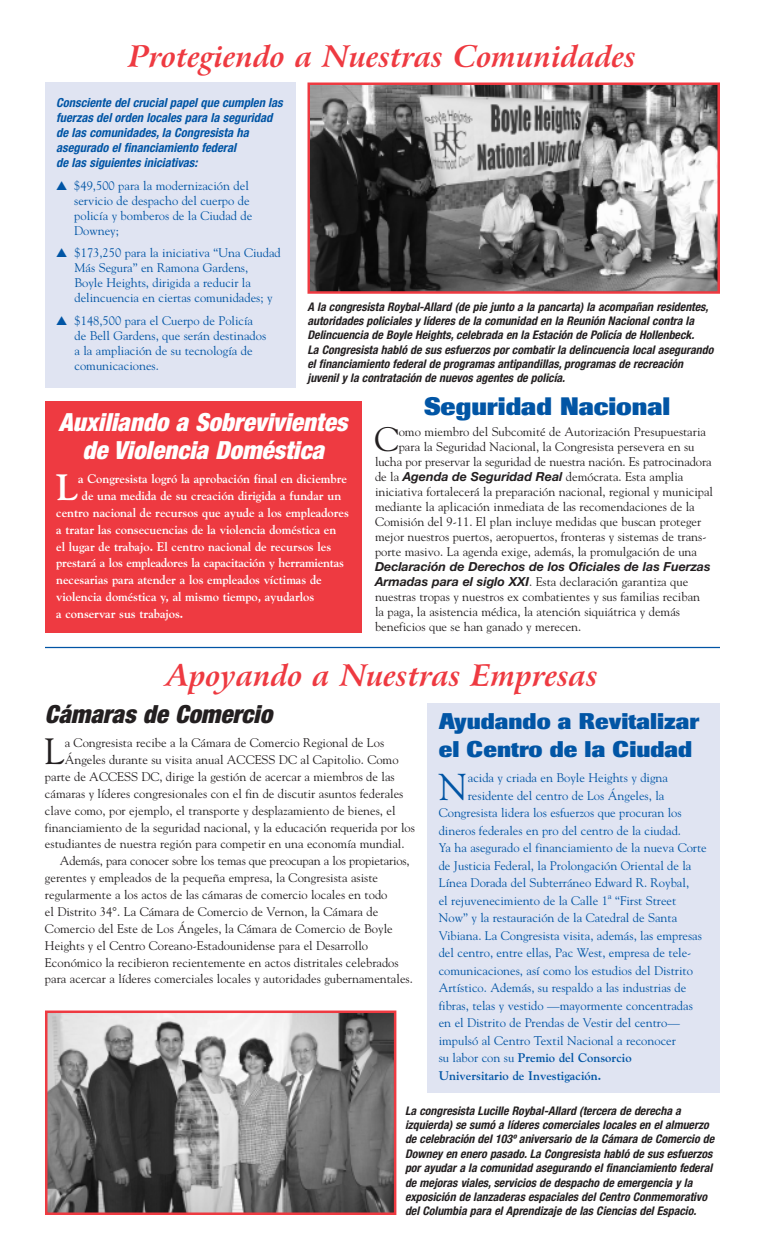
<style>
.page{position:relative;width:765px;height:1260px;background:#fff}
.page>*{position:absolute;margin:0;border:0;box-sizing:border-box;transform-origin:0 0}
.t1{font:37.25px "Goudy";color:#0155a5}
.t2{font:700 36.5px "Goudy";color:#fff}
.t3{font:36.38px "Goudy";color:#231f20}
.t4{font:33.75px "Goudy";color:#231f20}
.t5{font:30px "Bitstream Arrus Bold Italic BT";color:#ee3a41}
.t6{font:italic 900 condensed 25px/27.5px "Helvetica Neue";color:#fff;text-align:center}
.t7{font:800 25px "Imago";color:#0155a5}
.t8{font:italic 900 condensed 25px "Helvetica Neue";color:#231f20}
.t9{font:800 22.5px/28.8px "Imago";color:#0155a5}
.t10{font:12.5px/15px "Goudy";color:#231f20}
.t11{font:12.5px/17.5px "Goudy";color:#0155a5}
.t12{font:700 12.5px "Goudy";letter-spacing:-.005em;color:#fff}
.t13{font:italic 700 condensed 12.5px/15px "Helvetica Neue";color:#0155a5}
.t14{font:italic 700 12.5px "Helvetica Neue";color:#231f20}
.t15{font:italic 700 condensed 11.88px/14.4px "Helvetica Neue";color:#231f20}
.t16{font:8.75px "Goudy";color:#0155a5}
.s1{font-family:"Helvetica Neue";font-weight:700;font-style:italic}
.s2{font-weight:700}
</style>
<div class="page">
<img style="left:48px;top:1014px;width:345px;height:198px">
<div style="left:45px;top:1011px;width:351px;height:204px;border:2px solid #ee3a41"></div>
<img style="left:311px;top:85px;width:406px;height:206px">
<div style="left:308px;top:82px;width:412px;height:212px;border:2px solid #ee3a41"></div>
<div style="left:45px;top:82px;width:250px;height:306px;background:#e0e4f2"></div>
<div style="left:428px;top:703px;width:292px;height:389px;background:#e0e4f2"></div>
<div style="left:45px;top:401px;width:316px;height:232px;background:#ee3a41"></div>
<hr style="left:45px;top:647px;width:675px;height:1px;background:#0155a5">
<h3 class="t5" style="left:129px;top:45px;width:509px">Protegiendo a Nuestras Comunidades</h3>
<p class="t13" style="left:56px;top:96px;width:228px">Consciente del crucial papel que cumplen las fuerzas del orden locales para la seguridad de las comunidades, la Congresista ha asegurado el financiamiento federal<br>de las siguientes iniciativas:</p>
<p class="t11" style="left:74px;top:178px;width:180px;line-height:15px;text-indent:-18px">▲ $49,500 para la modernización del servicio de despacho del cuerpo de policía y bomberos de la Ciudad de<br>Downey;</p>
<p class="t11" style="left:75px;top:245px;width:208px;line-height:15px;text-indent:-18px">▲ $173,250 para la iniciativa “Una Ciudad Más Segura” en Ramona Gardens,<br>Boyle Heights, dirigida a reducir la delincuencia en ciertas comunidades; y</p>
<p class="t11" style="left:75px;top:313px;width:193px;line-height:15px;text-indent:-18px">▲ $148,500 para el Cuerpo de Policía de Bell Gardens, que serán destinados a la ampliación de su tecnología de comunicaciones.</p>
<p class="t15" style="left:308px;top:300px;width:407px">A la congresista Roybal-Allard (de pie junto a la pancarta) la acompañan residentes, autoridades policiales y líderes de la comunidad en la Reunión Nacional contra la Delincuencia de Boyle Heights, celebrada en la Estación de Policía de Hollenbeck.<br>La Congresista habló de sus esfuerzos por combatir la delincuencia local asegurando el financiamiento federal de programas antipandillas, programas de recreación juvenil y la contratación de nuevos agentes de policía.</p>
<h3 class="t7" style="left:424px;top:397px;width:248px">Seguridad Nacional</h3>
<h3 class="t4" style="left:375px;top:420px;width:26px">C</h3>
<p class="t10" style="left:399px;top:425px;width:309px">omo miembro del Subcomité de Autorización Presupuestaria</p>
<h3 class="t6" style="left:59px;top:411px;width:290px">Auxiliando a Sobrevivientes de Violencia Doméstica</h3>
<h2 class="t2" style="left:56px;top:466px;width:24px">L</h2>
<p class="t12" style="left:78px;top:471px;width:270px">a Congresista logró la aprobación final en diciembre</p>
<p class="t10" style="left:399px;top:440px;width:297px">para la Seguridad Nacional, la Congresista persevera en su</p>
<p class="t10" style="left:375px;top:455px;width:338px">lucha por preservar la seguridad de nuestra nación. Es patrocinadora</p>
<p class="t10" style="left:375px;top:470px;width:310px">de la <span class="s1">Agenda de Seguridad Real</span> demócrata. Esta amplia</p>
<p class="t10" style="left:375px;top:485px;width:340px">iniciativa fortalecerá la preparación nacional, regional y municipal</p>
<p class="t10" style="left:375px;top:500px;width:321px">mediante la aplicación inmediata de las recomendaciones de la</p>
<p class="t10" style="left:375px;top:515px;width:328px">Comisión del 9-11. El plan incluye medidas que buscan proteger</p>
<p class="t10" style="left:375px;top:530px;width:333px">mejor nuestros puertos, aeropuertos, fronteras y sistemas de trans-</p>
<p class="t10" style="left:375px;top:545px;width:324px">porte masivo. La agenda exige, además, la promulgación de una</p>
<p class="t14" style="left:375px;top:562px;width:337px">Declaración de Derechos de los Oficiales de las Fuerzas</p>
<p class="t10" style="left:375px;top:575px;width:327px"><span class="s1">Armadas para el siglo XXI</span>. Esta declaración garantiza que nuestras tropas y nuestros ex combatientes y sus familias reciban la paga, la asistencia médica, la atención siquiátrica y demás beneficios que se han ganado y merecen.</p>
<p class="t12" style="left:82px;top:488px;width:261px">de una medida de su creación dirigida a fundar un</p>
<p class="t12" style="left:56px;top:505px;width:294px">centro nacional de recursos que ayude a los empleadores</p>
<p class="t12" style="left:56px;top:522px;width:282px">a tratar las consecuencias de la violencia doméstica en</p>
<p class="t12" style="left:56px;top:539px;width:276px">el lugar de trabajo. El centro nacional de recursos les</p>
<p class="t12" style="left:56px;top:556px;width:289px">prestará a los empleadores la capacitación y herramientas</p>
<p class="t12" style="left:56px;top:573px;width:267px">necesarias para atender a los empleados víctimas de</p>
<p class="t12" style="left:56px;top:590px;width:259px">violencia doméstica y, al mismo tiempo, ayudarlos</p>
<p class="t12" style="left:56px;top:606px;width:129px">a conservar sus trabajos.</p>
<h3 class="t5" style="left:167px;top:664px;width:433px">Apoyando a Nuestras Empresas</h3>
<h3 class="t8" style="left:45px;top:705px;width:229px">Cámaras de Comercio</h3>
<h3 class="t3" style="left:45px;top:730px;width:22px">L</h3>
<p class="t10" style="left:65px;top:735px;width:321px">a Congresista recibe a la Cámara de Comercio Regional de Los</p>
<p class="t10" style="left:65px;top:752px;width:335px">Ángeles durante su visita anual ACCESS DC al Capitolio. Como</p>
<p class="t10" style="left:45px;top:769px;width:351px">parte de ACCESS DC, dirige la gestión de acercar a miembros de las</p>
<p class="t10" style="left:45px;top:786px;width:360px">cámaras y líderes congresionales con el fin de discutir asuntos federales</p>
<p class="t10" style="left:45px;top:803px;width:352px">clave como, por ejemplo, el transporte y desplazamiento de bienes, el</p>
<p class="t10" style="left:45px;top:820px;width:371px">financiamiento de la seguridad nacional, y la educación requerida por los</p>
<p class="t10" style="left:45px;top:837px;width:361px">estudiantes de nuestra región para competir en una economía mundial.</p>
<p class="t10" style="left:60px;top:854px;width:351px">Además, para conocer sobre los temas que preocupan a los propietarios,</p>
<p class="t10" style="left:45px;top:870px;width:335px">gerentes y empleados de la pequeña empresa, la Congresista asiste</p>
<p class="t10" style="left:45px;top:887px;width:344px">regularmente a los actos de las cámaras de comercio locales en todo</p>
<p class="t10" style="left:45px;top:904px;width:335px">el Distrito 34°. La Cámara de Comercio de Vernon, la Cámara de</p>
<p class="t10" style="left:45px;top:921px;width:349px">Comercio del Este de Los Ángeles, la Cámara de Comercio de Boyle</p>
<p class="t10" style="left:45px;top:938px;width:325px">Heights y el Centro Coreano-Estadounidense para el Desarrollo</p>
<p class="t10" style="left:45px;top:955px;width:355px">Económico la recibieron recientemente en actos distritales celebrados</p>
<p class="t10" style="left:45px;top:972px;width:369px">para acercar a líderes comerciales locales y autoridades gubernamentales.</p>
<h3 class="t9" style="left:439px;top:709px;width:262px">Ayudando a Revitalizar el Centro de la Ciudad</h3>
<h1 class="t1" style="left:439px;top:765px;width:31px">N</h1>
<p class="t11" style="left:468px;top:769px;width:202px">acida y criada en Boyle Heights y digna</p>
<p class="t11" style="left:468px;top:787px;width:198px">residente del centro de Los Ángeles, la</p>
<p class="t11" style="left:439px;top:804px;width:244px">Congresista lidera los esfuerzos que procuran los</p>
<p class="t11" style="left:439px;top:822px;width:244px">dineros federales en pro del centro de la ciudad.</p>
<p class="t11" style="left:439px;top:839px;width:270px">Ya ha asegurado el financiamiento de la nueva Corte</p>
<p class="t11" style="left:439px;top:857px;width:254px">de Justicia Federal, la Prolongación Oriental de la</p>
<p class="t11" style="left:439px;top:874px;width:252px">Línea Dorada del Subterráneo Edward R. Roybal,</p>
<p class="t11" style="left:439px;top:892px;width:171px">el rejuvenecimiento de la Calle 1</p>
<p class="t16" style="left:608px;top:891px;width:5px">a</p>
<p class="t11" style="left:439px;top:892px;width:265px;text-indent:177px">“First Street Now” y la restauración de la Catedral de Santa Vibiana. La Congresista visita, además, las empresas del centro, entre ellas, Pac West, empresa de tele&shy;comunicaciones, así como los estudios del Distrito Artístico. Además, su respaldo a las industrias de fibras, telas y vestido —mayormente concentradas en el Distrito de Prendas de Vestir del centro— impulsó al Centro Textil Nacional a reconocer<br>su labor con su <span class="s2">Premio del Consorcio Universitario de Investigación.</span></p>
<p class="t15" style="left:405px;top:1104px;width:311px">La congresista Lucille Roybal-Allard (tercera de derecha a izquierda) se sumó a líderes comerciales locales en el almuerzo de celebración del 103º aniversario de la Cámara de Comercio de Downey en enero pasado. La Congresista habló de sus esfuerzos por ayudar a la comunidad asegurando el financiamiento federal de mejoras viales, servicios de despacho de emergencia y la exposición de lanzaderas espaciales del Centro Conmemorativo del Columbia para el Aprendizaje de las Ciencias del Espacio.</p>
</div>
